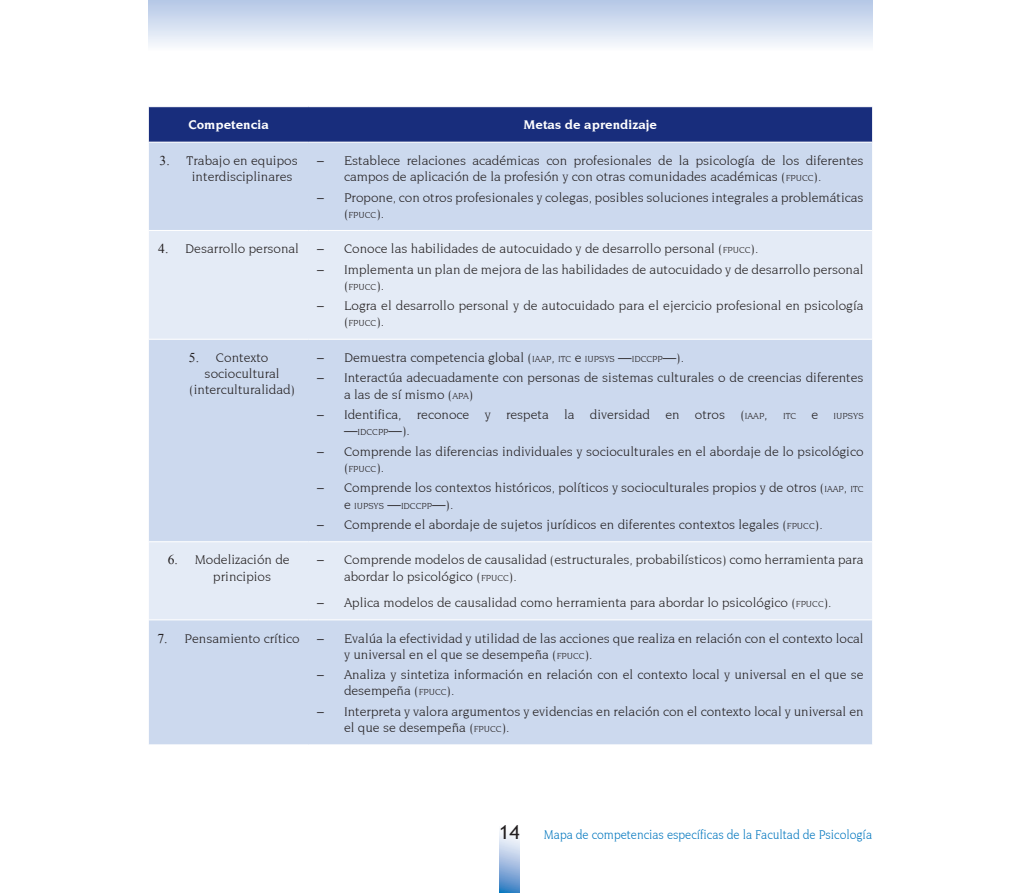
<style>
.page{position:relative;width:1021px;height:893px;background:#fff}
.page>*{position:absolute;margin:0;border:0;box-sizing:border-box;transform-origin:0 0}
.t1{font:13.5px/16.2px "Trident S Si";color:#231f20}
.t2{font:13.5px "Trident S Si";color:#0076be;scale:.9 1}
.t3{font:700 13.5px "Trident S Si";color:#fff}
.t4{font:9.45px "Trident S Si";color:#231f20}
.s1{font-family:"Times New Roman"}
.s2{font-style:inherit}
.s3{font-size:9.45px}
.s4{font-size:13.5px}
.s5{font-family:"Trebuchet MS";font-size:19.5px;color:#231f20}
</style>
<div class="page">
<svg style="left:499px;top:831px;width:20px;height:62px"></svg>
<div style="left:149px;top:0;width:723px;height:51px;background:linear-gradient(to bottom,#b3c6e6,#fbfcfe)"></div>
<div style="left:149px;top:107px;width:723px;height:35px;background:#182d7c"></div>
<div style="left:149px;top:143px;width:723px;height:601px;background:#ccd9ee"></div>
<svg style="left:149px;top:231px;width:723px;height:388px;background:#d7e1f1"></svg>
<hr style="left:149px;top:230px;width:159px;height:1px;background:#fff">
<hr style="left:308px;top:230px;width:564px;height:1px;background:#fff">
<hr style="left:149px;top:339px;width:159px;height:1px;background:#fff">
<hr style="left:308px;top:339px;width:564px;height:1px;background:#fff">
<hr style="left:149px;top:541px;width:159px;height:1px;background:#fff">
<hr style="left:308px;top:541px;width:564px;height:1px;background:#fff">
<hr style="left:149px;top:619px;width:159px;height:1px;background:#fff">
<hr style="left:308px;top:619px;width:564px;height:1px;background:#fff">
<p class="t3" style="left:188px;top:117px;width:82px">Competencia</p>
<p class="t3" style="left:523px;top:117px;width:135px">Metas de aprendizaje</p>
<p class="t1" style="left:192px;top:152px;width:107px;text-indent:-32px"><span class="s1">3.</span> Trabajo en equipos interdisciplinares</p>
<p class="t1" style="left:344px;top:152px;width:521px;text-indent:-27px">– Establece relaciones académicas con profesionales de la psicología de los diferentes campos de aplicación de la profesión y con otras comunidades académicas <span class="s2">(</span><span class="s3">FPUCC</span><span class="s2">)</span>.</p>
<p class="t1" style="left:317px;top:189px;width:548px">– Propone, con otros profesionales y colegas, posibles soluciones integrales a problemáticas</p>
<p class="t4" style="left:344px;top:209px;width:42px"><span class="s4">(</span>FPUCC<span class="s4">)</span><span class="s4">.</span></p>
<p class="t1" style="left:158px;top:240px;width:142px"><span class="s1">4.</span> Desarrollo personal</p>
<p class="t1" style="left:317px;top:240px;width:443px">– Conoce las habilidades de autocuidado y de desarrollo personal <span class="s2">(</span><span class="s3">FPUCC</span><span class="s2">).</span></p>
<p class="t1" style="left:317px;top:261px;width:548px">– Implementa un plan de mejora de las habilidades de autocuidado y de desarrollo personal</p>
<p class="t4" style="left:344px;top:282px;width:42px"><span class="s4">(</span>FPUCC<span class="s4">).</span></p>
<p class="t1" style="left:317px;top:298px;width:548px">– Logra el desarrollo personal y de autocuidado para el ejercicio profesional en psicología</p>
<p class="t4" style="left:344px;top:318px;width:42px"><span class="s4">(</span>FPUCC<span class="s4">).</span></p>
<p class="t1" style="left:189px;top:349px;width:81px"><span class="s1">5.</span> Contexto</p>
<p class="t1" style="left:205px;top:365px;width:77px">sociocultural</p>
<p class="t1" style="left:189px;top:382px;width:107px">(interculturalidad)</p>
<p class="t1" style="left:317px;top:349px;width:369px">– Demuestra competencia global (<span class="s3">IAAP</span>, <span class="s3">ITC</span> e <span class="s3">IUPSYS</span> —<span class="s3">IDCCPP</span><span class="s2">—).</span></p>
<p class="t1" style="left:344px;top:370px;width:521px;text-indent:-27px">– Interactúa adecuadamente con personas de sistemas culturales o de creencias diferentes a las de sí mismo (<span class="s3">APA</span><span class="s2">)</span></p>
<p class="t1" style="left:317px;top:406px;width:548px">– Identifica, reconoce y respeta la diversidad en otros (<span class="s3">IAAP</span>, <span class="s3">ITC</span> e <span class="s3">IUPSYS</span></p>
<p class="t4" style="left:344px;top:427px;width:67px"><span class="s4">—</span>IDCCPP<span class="s4">—).</span></p>
<p class="t1" style="left:317px;top:443px;width:548px">– Comprende las diferencias individuales y socioculturales en el abordaje de lo psicológico</p>
<p class="t4" style="left:344px;top:464px;width:42px"><span class="s4">(</span>FPUCC<span class="s4">).</span></p>
<p class="t1" style="left:317px;top:480px;width:548px">– Comprende los contextos históricos, políticos y socioculturales propios y de otros (<span class="s3">IAAP</span>, <span class="s3">ITC</span></p>
<p class="t4" style="left:344px;top:500px;width:111px"><span class="s4">e</span> IUPSYS <span class="s4">—</span>IDCCPP<span class="s4">—).</span></p>
<p class="t1" style="left:317px;top:516px;width:507px">– Comprende el abordaje de sujetos jurídicos en diferentes contextos legales <span class="s2">(</span><span class="s3">FPUCC</span><span class="s2">).</span></p>
<p class="t1" style="left:213px;top:552px;width:78px;text-indent:-46px"><span class="s1">6.</span> Modelización de principios</p>
<p class="t1" style="left:344px;top:552px;width:521px;text-indent:-27px">– Comprende modelos de causalidad (estructurales, probabilísticos) como herramienta para abordar lo psicológico <span class="s2">(</span><span class="s3">FPUCC</span><span class="s2">).</span></p>
<p class="t1" style="left:317px;top:594px;width:516px">– Aplica modelos de causalidad como herramienta para abordar lo psicológico <span class="s2">(</span><span class="s3">FPUCC</span><span class="s2">).</span></p>
<p class="t1" style="left:157px;top:630px;width:144px"><span class="s1">7.</span> Pensamiento crítico</p>
<p class="t1" style="left:344px;top:630px;width:521px;text-indent:-27px">– Evalúa la efectividad y utilidad de las acciones que realiza en relación con el contexto local y universal en el que se desempeña <span class="s2">(</span><span class="s3">FPUCC</span><span class="s2">).</span></p>
<p class="t1" style="left:344px;top:666px;width:521px;text-indent:-27px">– Analiza y sintetiza información en relación con el contexto local y universal en el que se desempeña <span class="s2">(</span><span class="s3">FPUCC</span><span class="s2">).</span></p>
<p class="t1" style="left:344px;top:703px;width:521px;text-indent:-27px">– Interpreta y valora argumentos y evidencias en relación con el contexto local y universal en el que se desempeña <span class="s2">(</span><span class="s3">FPUCC</span><span class="s2">).</span></p>
<p class="t2" style="left:499px;top:827px;width:416px"><span class="s5">14</span> Mapa de competencias específicas de la Facultad de Psicología</p>
</div>
